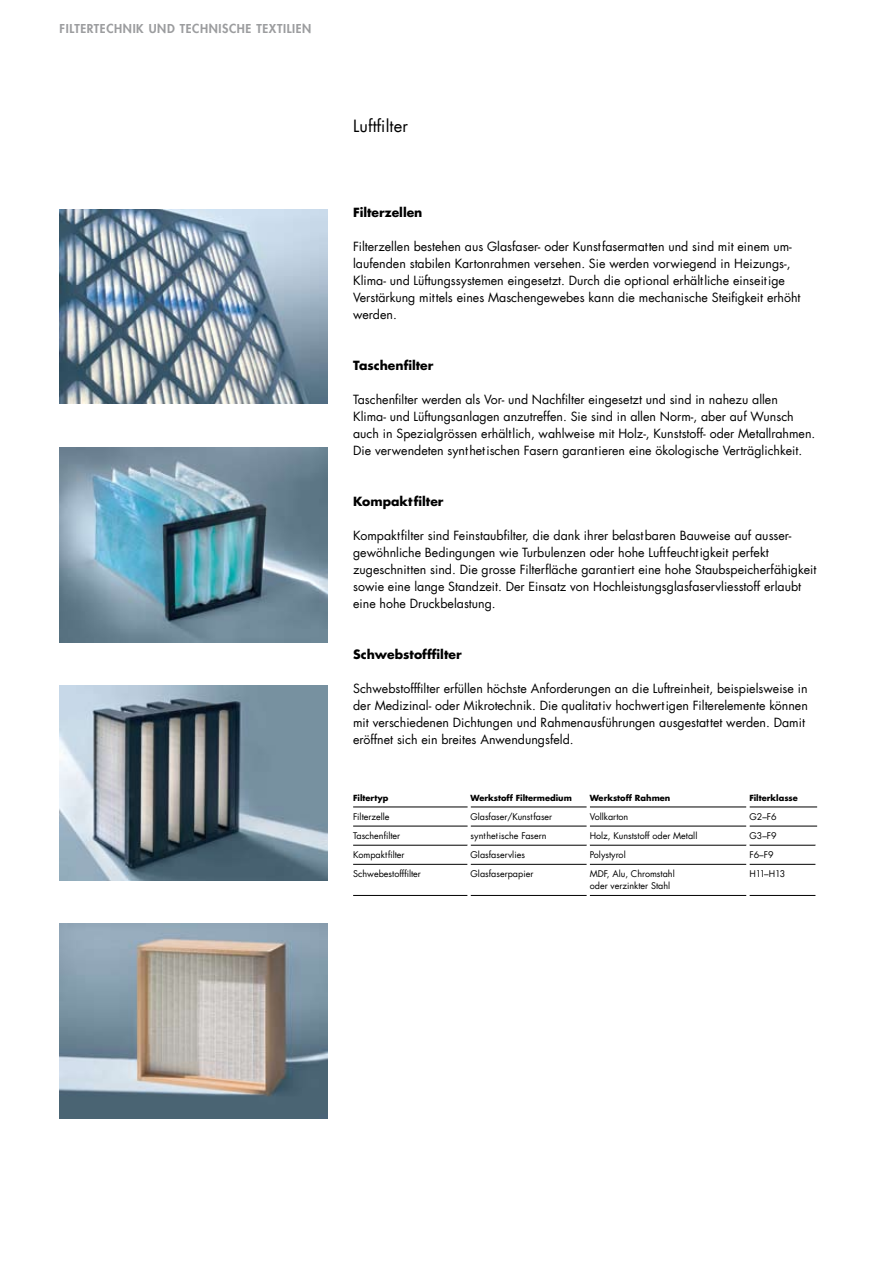
<style>
.page{position:relative;width:885px;height:1263px;background:#fff}
.page>*{position:absolute;margin:0;border:0;box-sizing:border-box;transform-origin:0 0}
.t1{font:16.5px "Futura Com";letter-spacing:.01em;color:#000}
.t2{font:12.3px/17px "Futura Com";color:#000}
.t3{font:700 12.3px "Futura Com";color:#000}
.t4{font:800 12px "Futura Com";letter-spacing:.05em;color:#9c9d9f}
.t5{font:9px/12px "Futura Com";color:#000}
.t6{font:700 8.25px "Futura Com";color:#000}
</style>
<div class="page">
<img style="left:60px;top:209px;width:267px;height:195px">
<img style="left:60px;top:685px;width:267px;height:195px">
<img style="left:60px;top:447px;width:267px;height:195px">
<img style="left:60px;top:924px;width:267px;height:194px">
<hr style="left:470px;top:807px;width:116px;height:1px;background:#000">
<hr style="left:589px;top:807px;width:157px;height:1px;background:#000">
<hr style="left:749px;top:807px;width:68px;height:1px;background:#000">
<hr style="left:470px;top:826px;width:116px;height:1px;background:#000">
<hr style="left:589px;top:826px;width:157px;height:1px;background:#000">
<hr style="left:749px;top:826px;width:68px;height:1px;background:#000">
<hr style="left:470px;top:845px;width:116px;height:1px;background:#000">
<hr style="left:589px;top:845px;width:157px;height:1px;background:#000">
<hr style="left:749px;top:845px;width:66px;height:1px;background:#000">
<hr style="left:470px;top:864px;width:116px;height:1px;background:#000">
<hr style="left:589px;top:864px;width:157px;height:1px;background:#000">
<hr style="left:749px;top:864px;width:66px;height:1px;background:#000">
<hr style="left:470px;top:895px;width:116px;height:1px;background:#000">
<hr style="left:589px;top:895px;width:157px;height:1px;background:#000">
<hr style="left:749px;top:895px;width:66px;height:1px;background:#000">
<hr style="left:353px;top:807px;width:114px;height:1px;background:#000">
<hr style="left:353px;top:826px;width:114px;height:1px;background:#000">
<hr style="left:353px;top:845px;width:114px;height:1px;background:#000">
<hr style="left:353px;top:864px;width:114px;height:1px;background:#000">
<hr style="left:353px;top:895px;width:114px;height:1px;background:#000">
<p class="t4" style="left:60px;top:19px;width:253px">FILTERTECHNIK UND TECHNISCHE TEXTILIEN</p>
<h1 class="t1" style="left:353px;top:114px;width:56px">Luftfilter</h1>
<p class="t3" style="left:353px;top:203px;width:71px">Filterzellen</p>
<p class="t2" style="left:353px;top:238px;width:449px">Filterzellen bestehen aus Glasfaser- oder Kunstfasermatten und sind mit einem um&shy;laufenden stabilen Kartonrahmen versehen. Sie werden vorwiegend in Heizungs-, Klima- und Lüftungssystemen eingesetzt. Durch die optional erhältliche einseitige Verstärkung mittels eines Maschengewebes kann die mechanische Steifigkeit erhöht werden.</p>
<p class="t3" style="left:353px;top:356px;width:82px">Taschenfilter</p>
<p class="t2" style="left:353px;top:391px;width:463px">Taschenfilter werden als Vor- und Nachfilter eingesetzt und sind in nahezu allen<br>Klima- und Lüftungsanlagen anzutreffen. Sie sind in allen Norm-, aber auf Wunsch auch in Spezialgrössen erhältlich, wahlweise mit Holz-, Kunststoff- oder Metallrahmen.<br>Die verwendeten synthetischen Fasern garantieren eine ökologische Verträglichkeit.</p>
<p class="t3" style="left:353px;top:492px;width:92px">Kompaktfilter</p>
<p class="t2" style="left:353px;top:527px;width:464px">Kompaktfilter sind Feinstaubfilter, die dank ihrer belastbaren Bauweise auf ausser&shy;gewöhnliche Bedingungen wie Turbulenzen oder hohe Luftfeuchtigkeit perfekt zugeschnitten sind. Die grosse Filterfläche garantiert eine hohe Staubspeicherfähigkeit sowie eine lange Standzeit. Der Einsatz von Hochleistungsglasfaservliesstoff erlaubt eine hohe Druckbelastung.</p>
<p class="t3" style="left:353px;top:645px;width:110px">Schwebstofffilter</p>
<p class="t2" style="left:353px;top:680px;width:456px">Schwebstofffilter erfüllen höchste Anforderungen an die Luftreinheit, beispielsweise in der Medizinal- oder Mikrotechnik. Die qualitativ hochwertigen Filterelemente können mit verschiedenen Dichtungen und Rahmenausführungen ausgestattet werden. Damit eröffnet sich ein breites Anwendungsfeld.</p>
<p class="t6" style="left:353px;top:791px;width:37px">Filtertyp</p>
<p class="t6" style="left:470px;top:791px;width:103px">Werkstoff Filtermedium</p>
<p class="t6" style="left:589px;top:791px;width:82px">Werkstoff Rahmen</p>
<p class="t6" style="left:749px;top:791px;width:50px">Filterklasse</p>
<p class="t5" style="left:353px;top:810px;width:38px">Filterzelle</p>
<p class="t5" style="left:470px;top:810px;width:83px">Glasfaser/Kunstfaser</p>
<p class="t5" style="left:589px;top:810px;width:40px">Vollkarton</p>
<p class="t5" style="left:749px;top:810px;width:29px">G2–F6</p>
<p class="t5" style="left:353px;top:829px;width:49px">Taschenfilter</p>
<p class="t5" style="left:470px;top:829px;width:77px">synthetische Fasern</p>
<p class="t5" style="left:589px;top:829px;width:109px">Holz, Kunststoff oder Metall</p>
<p class="t5" style="left:749px;top:829px;width:29px">G3–F9</p>
<p class="t5" style="left:353px;top:848px;width:53px">Kompaktfilter</p>
<p class="t5" style="left:470px;top:848px;width:56px">Glasfaservlies</p>
<p class="t5" style="left:589px;top:848px;width:37px">Polystyrol</p>
<p class="t5" style="left:749px;top:848px;width:26px">F6–F9</p>
<p class="t5" style="left:353px;top:868px;width:69px">Schwebestofffilter</p>
<p class="t5" style="left:470px;top:868px;width:64px">Glasfaserpapier</p>
<p class="t5" style="left:589px;top:868px;width:86px">MDF, Alu, Chromstahl oder verzinkter Stahl</p>
<p class="t5" style="left:749px;top:868px;width:37px">H11–H13</p>
</div>
